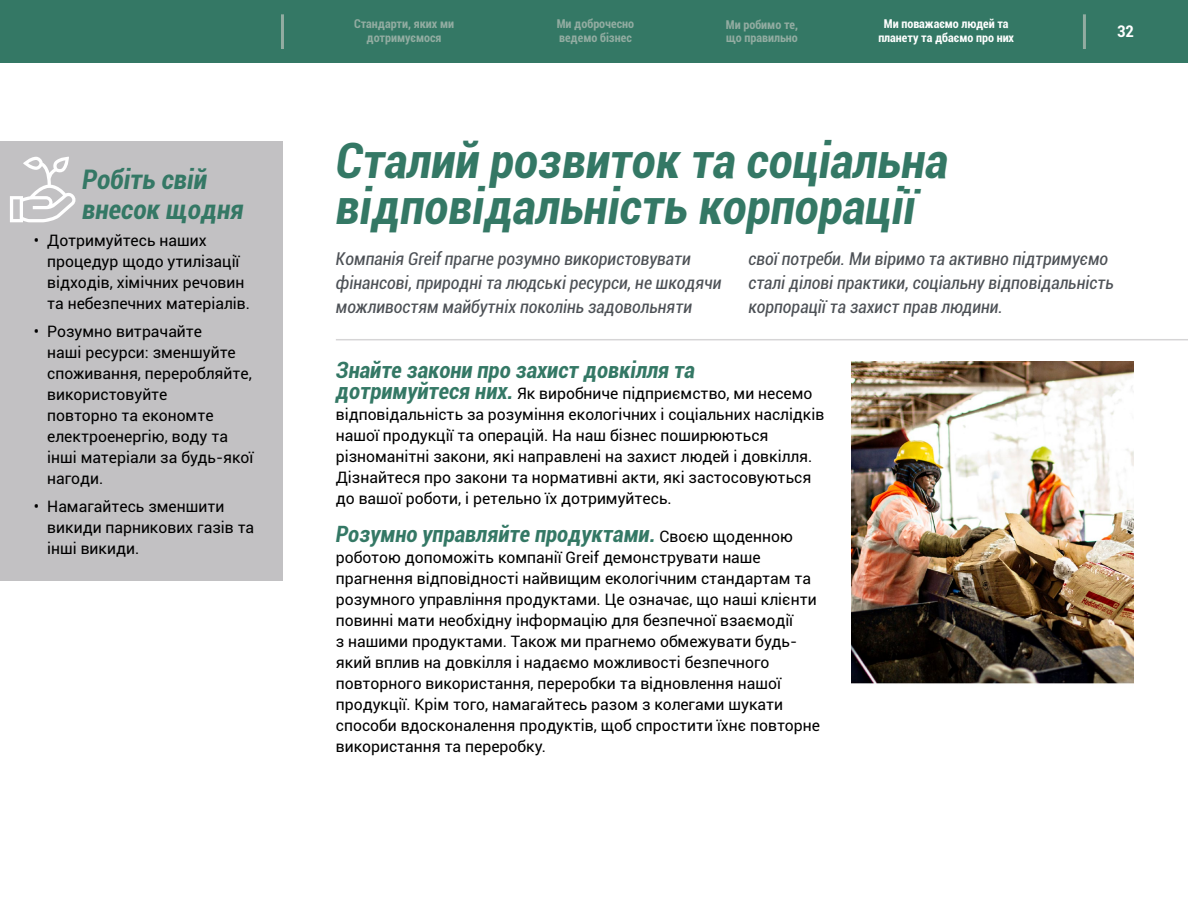
<style>
.page{position:relative;width:1188px;height:918px;background:#fff}
.page>*{position:absolute;margin:0;border:0;box-sizing:border-box;transform-origin:0 0}
.t1{font:italic 700 condensed 48.75px/46.5px "Roboto";color:#347865}
.t2{font:italic 700 condensed 27px/30px "Roboto";color:#347865}
.t3{font:italic 700 condensed 22.5px "Roboto";color:#347865}
.t4{font:italic condensed 17.7px/24px "Roboto";color:#4d5156}
.t5{font:700 condensed 16.05px "Roboto";color:#fff}
.t6{font:15.75px/21px "Roboto";color:#000}
.t7{font:700 condensed 12.15px/13.5px "Roboto";color:#92aca1}
.t8{font:700 condensed 12.15px/13.5px "Roboto";color:#fff;text-align:center}
.s1{font-weight:700;font-style:italic;font-stretch:condensed;font-size:22.5px;color:#347865}
.s2{font-weight:400;font-style:normal;font-stretch:normal;font-size:15.75px;color:#000}
</style>
<div class="page">
<div style="left:0;top:0;width:1188px;height:63px;background:#347865"></div>
<hr style="left:281px;top:14px;width:3px;height:35px;background:#92aca1">
<hr style="left:1083px;top:14px;width:3px;height:35px;background:#92aca1">
<div style="left:0;top:141px;width:282px;height:440px;background:#c2c1c3"></div>
<hr style="left:336px;top:339px;width:852px;height:1px;background:#d6d5d6">
<img style="left:852px;top:361px;width:282px;height:323px">
<svg style="left:10px;top:157px;width:66px;height:65px"></svg>
<h2 class="t2" style="left:82px;top:163px;width:163px">Робіть свій внесок щодня</h2>
<p class="t6" style="left:47px;top:230px;width:204px;text-indent:-13px">• Дотримуйтесь наших процедур щодо утилізації відходів, хімічних речовин та небезпечних матеріалів.</p>
<p class="t6" style="left:47px;top:320px;width:208px;text-indent:-13px">• Розумно витрачайте<br>наші ресурси: зменшуйте споживання, переробляйте, використовуйте<br>повторно та економте електроенергію, воду та інші матеріали за будь-якої нагоди.</p>
<p class="t6" style="left:47px;top:495px;width:209px;text-indent:-13px">• Намагайтесь зменшити викиди парникових газів та інші викиди.</p>
<p class="t7" style="left:354px;top:17px;width:102px;text-align:center">Стандарти, яких ми дотримуємося</p>
<p class="t7" style="left:557px;top:17px;width:79px">Ми доброчесно ведемо бізнес</p>
<p class="t7" style="left:726px;top:17px;width:74px">Ми робимо те, що правильно</p>
<p class="t8" style="left:878px;top:17px;width:137px">Ми поважаємо людей та планету та дбаємо про них</p>
<p class="t5" style="left:1117px;top:20px;width:18px">32</p>
<h1 class="t1" style="left:336px;top:135px;width:614px">Сталий розвиток та соціальна відповідальність корпорації</h1>
<p class="t4" style="left:336px;top:246px;width:387px">Компанія Greif прагне розумно використовувати фінансові, природні та людські ресурси, не шкодячи можливостям майбутніх поколінь задовольняти</p>
<p class="t4" style="left:748px;top:246px;width:367px">свої потреби. Ми віримо та активно підтримуємо сталі ділові практики, соціальну відповідальність корпорації та захист прав людини.</p>
<h3 class="t3" style="left:336px;top:355px;width:361px">Знайте закони про захист довкілля та</h3>
<p class="t6" style="left:336px;top:383px;width:490px"><span class="s1">дотримуйтеся них.</span> Як виробниче підприємство, ми несемо відповідальність за розуміння екологічних і соціальних наслідків нашої продукції та операцій. На наш бізнес поширюються різноманітні закони, які направлені на захист людей і довкілля.<br>Дізнайтеся про закони та нормативні акти, які застосовуються до вашої роботи, і ретельно їх дотримуйтесь.</p>
<h3 class="t3" style="left:336px;top:518px;width:459px">Розумно управляйте продуктами. <span class="s2">Своєю щоденною</span></h3>
<p class="t6" style="left:336px;top:546px;width:486px">роботою допоможіть компанії Greif демонструвати наше прагнення відповідності найвищим екологічним стандартам та розумного управління продуктами. Це означає, що наші клієнти повинні мати необхідну інформацію для безпечної взаємодії<br>з нашими продуктами. Також ми прагнемо обмежувати будь&shy;який вплив на довкілля і надаємо можливості безпечного повторного використання, переробки та відновлення нашої продукції. Крім того, намагайтесь разом з колегами шукати способи вдосконалення продуктів, щоб спростити їхнє повторне використання та переробку.</p>
</div>
